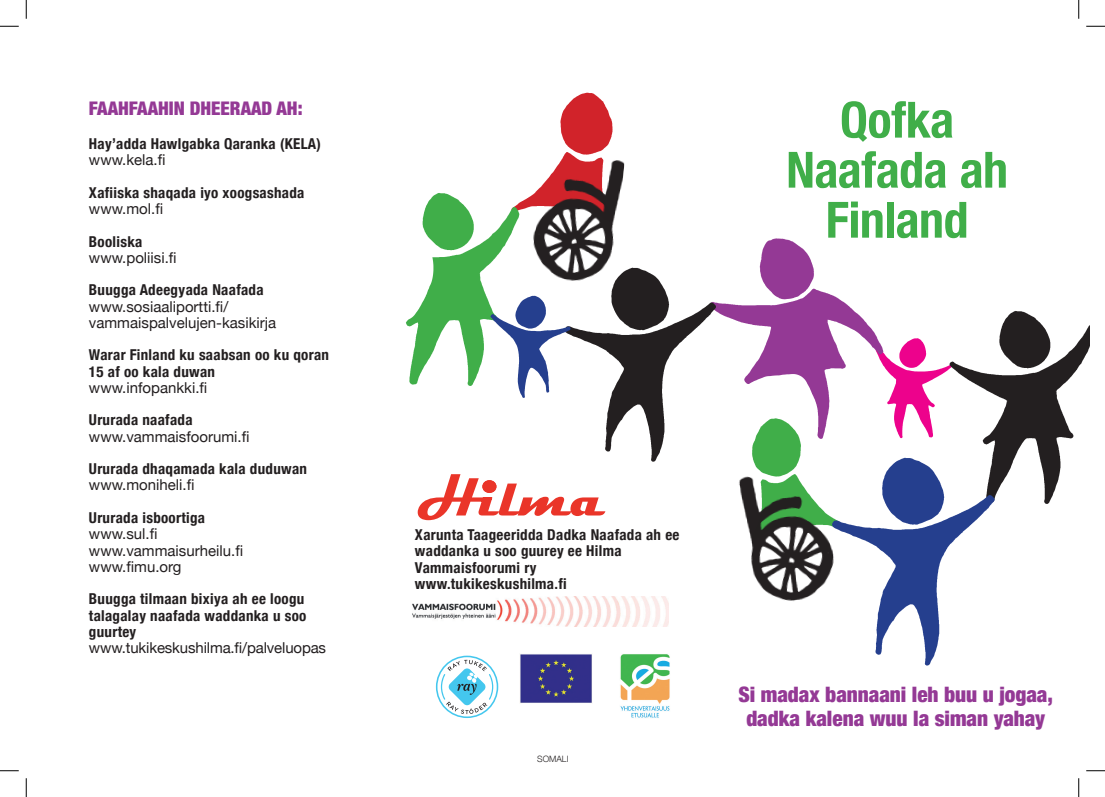
<style>
.page{position:relative;width:1105px;height:797px;background:#fff}
.page>*{position:absolute;margin:0;border:0;box-sizing:border-box;transform-origin:0 0}
.t1{font:700 condensed 50px/50px "Helvetica Neue";letter-spacing:-.01em;color:#40ae49;text-align:center}
.t2{font:900 condensed 21.25px/23.8px "Helvetica Neue";color:#943995;text-align:center}
.t3{font:900 condensed 18.75px "Helvetica Neue";color:#943995}
.t4{font:700 condensed 15px/16.2px "Helvetica Neue";letter-spacing:.02em;color:#231f20}
.t5{font:15px/16.2px "Helvetica Neue";color:#231f20}
.t6{font:300 8.75px "Helvetica Neue";color:#231f20}
</style>
<div class="page">
<img style="left:896px;top:338px;width:35px;height:101px">
<img style="left:739px;top:455px;width:75px;height:146px">
<img style="left:931px;top:311px;width:158px;height:193px">
<img style="left:733px;top:238px;width:163px;height:213px">
<img style="left:814px;top:442px;width:199px;height:224px">
<img style="left:579px;top:267px;width:154px;height:195px">
<img style="left:560px;top:92px;width:53px;height:49px">
<img style="left:537px;top:141px;width:88px;height:158px">
<img style="left:406px;top:190px;width:131px;height:196px">
<img style="left:482px;top:288px;width:97px;height:110px">
<img style="left:520px;top:654px;width:72px;height:49px">
<img style="left:620px;top:654px;width:50px;height:64px">
<svg style="left:434px;top:654px;width:66px;height:65px"></svg>
<svg style="left:436px;top:655px;width:62px;height:63px"></svg>
<svg style="left:437px;top:657px;width:60px;height:59px"></svg>
<svg style="left:441px;top:659px;width:52px;height:55px"></svg>
<svg style="left:418px;top:474px;width:187px;height:47px"></svg>
<img style="left:412px;top:596px;width:256px;height:31px">
<svg style="left:0;top:25px;width:19px;height:2px"></svg>
<svg style="left:1086px;top:25px;width:19px;height:2px"></svg>
<svg style="left:0;top:770px;width:19px;height:1px"></svg>
<svg style="left:1086px;top:770px;width:19px;height:1px"></svg>
<svg style="left:25px;top:0;width:2px;height:19px"></svg>
<svg style="left:25px;top:778px;width:2px;height:19px"></svg>
<svg style="left:1078px;top:0;width:1px;height:19px"></svg>
<svg style="left:1078px;top:778px;width:1px;height:19px"></svg>
<p class="t3" style="left:89px;top:97px;width:215px">Faahfaahin dheeraad ah:</p>
<p class="t4" style="left:89px;top:135px;width:234px">Hay’adda Hawlgabka Qaranka (KELA)</p>
<p class="t5" style="left:89px;top:152px;width:78px">www.kela.fi</p>
<p class="t4" style="left:89px;top:184px;width:217px">Xafiiska shaqada iyo xoogsashada</p>
<p class="t5" style="left:89px;top:200px;width:76px">www.mol.fi</p>
<p class="t4" style="left:89px;top:233px;width:55px">Booliska</p>
<p class="t5" style="left:89px;top:249px;width:89px">www.poliisi.fi</p>
<p class="t4" style="left:89px;top:282px;width:176px">Buugga Adeegyada Naafada</p>
<p class="t5" style="left:89px;top:298px;width:189px">www.sosiaaliportti.fi/ vammaispalvelujen-kasikirja</p>
<p class="t4" style="left:89px;top:347px;width:242px">Warar Finland ku saabsan oo ku qoran<br>15 af oo kala duwan</p>
<p class="t5" style="left:89px;top:379px;width:120px">www.infopankki.fi</p>
<p class="t4" style="left:89px;top:412px;width:105px">Ururada naafada</p>
<p class="t5" style="left:89px;top:428px;width:162px">www.vammaisfoorumi.fi</p>
<p class="t4" style="left:89px;top:460px;width:220px">Ururada dhaqamada kala duduwan</p>
<p class="t5" style="left:89px;top:477px;width:107px">www.moniheli.fi</p>
<p class="t4" style="left:89px;top:509px;width:118px">Ururada isboortiga</p>
<p class="t5" style="left:89px;top:525px;width:156px">www.sul.fi www.vammaisurheilu.fi www.fimu.org</p>
<p class="t4" style="left:89px;top:590px;width:219px">Buugga tilmaan bixiya ah ee loogu talagalay naafada waddanka u soo guurtey</p>
<p class="t5" style="left:89px;top:639px;width:239px">www.tukikeskushilma.fi/palveluopas</p>
<h1 class="t1" style="left:786px;top:94px;width:223px">Qofka<br>Naafada ah<br>Finland</h1>
<p class="t4" style="left:415px;top:526px;width:266px">Xarunta Taageeridda Dadka Naafada ah ee waddanka u soo guurey ee Hilma<br>Vammaisfoorumi ry www.tukikeskushilma.fi</p>
<p class="t6" style="left:537px;top:753px;width:33px">SOMALI</p>
<h2 class="t2" style="left:738px;top:682px;width:316px">Si madax bannaani leh buu u jogaa, dadka kalena wuu la siman yahay</h2>
</div>
